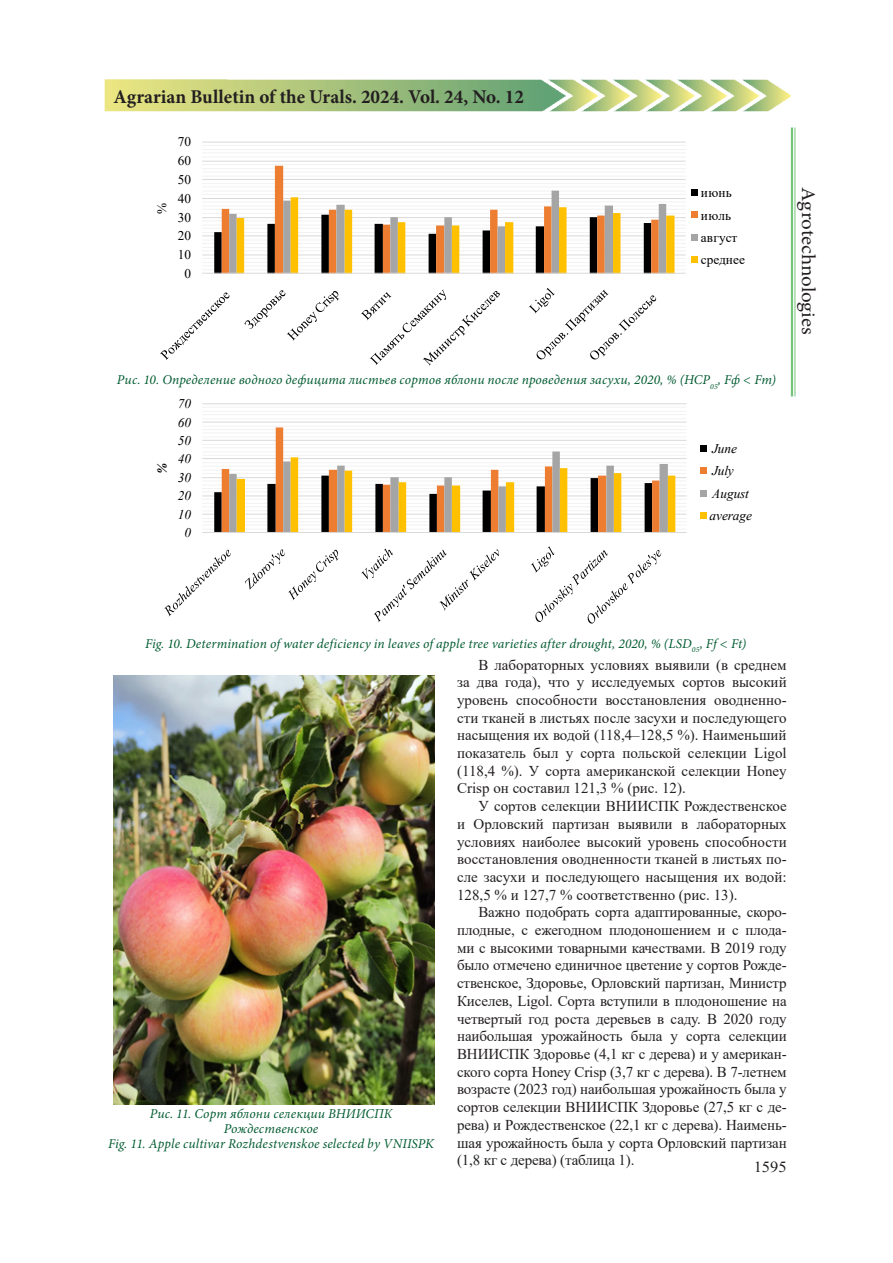
<style>
.page{position:relative;width:893px;height:1263px;background:#fff}
.page>*{position:absolute;margin:0;border:0;box-sizing:border-box;transform-origin:0 0}
.t1{font:700 19.5px "Minion Pro";color:#231f20}
.t2{font:19.5px "Minion Pro";letter-spacing:-.005em;color:#231f20;scale:1.08 1}
.t3{font:15.3px "Times New Roman";color:#231f20;scale:1.08 1}
.t4{font:15px/17.7px "Times New Roman";color:#231f20;text-align:justify}
.t5{font:italic 13.5px/15px "Minion Pro";letter-spacing:.01em;color:#025b30;text-align:center}
.t6{font:13.35px/22.2px "Times New Roman";color:#000}
.t7{font:italic 13.35px/22.2px "Times New Roman";color:#000}
.t8{font:italic 700 13.35px "Times New Roman";color:#000}
</style>
<div class="page">
<hr style="left:791px;top:128px;width:2px;height:268px;background:#40ae49">
<hr style="left:795px;top:128px;width:1px;height:268px;background:#40ae49">
<img style="left:105px;top:79px;width:686px;height:32px">
<hr style="left:202px;top:269px;width:484px;height:1px;background:#f2f2f2">
<hr style="left:202px;top:265px;width:484px;height:1px;background:#f2f2f2">
<hr style="left:202px;top:262px;width:484px;height:1px;background:#f2f2f2">
<hr style="left:202px;top:258px;width:484px;height:1px;background:#f2f2f2">
<hr style="left:202px;top:250px;width:484px;height:1px;background:#f2f2f2">
<hr style="left:202px;top:247px;width:484px;height:1px;background:#f2f2f2">
<hr style="left:202px;top:243px;width:484px;height:1px;background:#f2f2f2">
<hr style="left:202px;top:240px;width:484px;height:1px;background:#f2f2f2">
<hr style="left:202px;top:232px;width:484px;height:1px;background:#f2f2f2">
<hr style="left:202px;top:228px;width:484px;height:1px;background:#f2f2f2">
<hr style="left:202px;top:225px;width:484px;height:1px;background:#f2f2f2">
<hr style="left:202px;top:221px;width:484px;height:1px;background:#f2f2f2">
<hr style="left:202px;top:213px;width:484px;height:1px;background:#f2f2f2">
<hr style="left:202px;top:209px;width:484px;height:1px;background:#f2f2f2">
<hr style="left:202px;top:206px;width:484px;height:1px;background:#f2f2f2">
<hr style="left:202px;top:201px;width:484px;height:1px;background:#f2f2f2">
<hr style="left:202px;top:194px;width:484px;height:1px;background:#f2f2f2">
<hr style="left:202px;top:191px;width:484px;height:1px;background:#f2f2f2">
<hr style="left:202px;top:186px;width:484px;height:1px;background:#f2f2f2">
<hr style="left:202px;top:183px;width:484px;height:1px;background:#f2f2f2">
<hr style="left:202px;top:176px;width:484px;height:1px;background:#f2f2f2">
<hr style="left:202px;top:172px;width:484px;height:1px;background:#f2f2f2">
<hr style="left:202px;top:168px;width:484px;height:1px;background:#f2f2f2">
<hr style="left:202px;top:164px;width:484px;height:1px;background:#f2f2f2">
<hr style="left:202px;top:157px;width:484px;height:1px;background:#f2f2f2">
<hr style="left:202px;top:152px;width:484px;height:1px;background:#f2f2f2">
<hr style="left:202px;top:149px;width:484px;height:1px;background:#f2f2f2">
<hr style="left:202px;top:145px;width:484px;height:1px;background:#f2f2f2">
<hr style="left:202px;top:255px;width:484px;height:1px;background:#d9d9d9">
<hr style="left:202px;top:235px;width:484px;height:1px;background:#d9d9d9">
<hr style="left:202px;top:217px;width:484px;height:1px;background:#d9d9d9">
<hr style="left:202px;top:198px;width:484px;height:1px;background:#d9d9d9">
<hr style="left:202px;top:179px;width:484px;height:1px;background:#d9d9d9">
<hr style="left:202px;top:161px;width:484px;height:1px;background:#d9d9d9">
<hr style="left:202px;top:142px;width:484px;height:1px;background:#d9d9d9">
<svg style="left:274px;top:166px;width:285px;height:25px"></svg>
<svg style="left:214px;top:191px;width:460px;height:82px"></svg>
<hr style="left:202px;top:273px;width:484px;height:1px;background:#d9d9d9">
<svg style="left:160px;top:292px;width:70px;height:68px"></svg>
<svg style="left:244px;top:290px;width:96px;height:51px"></svg>
<svg style="left:361px;top:289px;width:139px;height:77px"></svg>
<svg style="left:528px;top:288px;width:129px;height:72px"></svg>
<div style="left:691px;top:189px;width:7px;height:7px;background:#000"></div>
<div style="left:691px;top:211px;width:7px;height:7px;background:#ed7d31"></div>
<div style="left:691px;top:234px;width:7px;height:6px;background:#a5a5a5"></div>
<div style="left:691px;top:256px;width:7px;height:7px;background:#ffc000"></div>
<hr style="left:202px;top:529px;width:485px;height:1px;background:#f2f2f2">
<hr style="left:202px;top:525px;width:485px;height:1px;background:#f2f2f2">
<hr style="left:202px;top:521px;width:485px;height:1px;background:#f2f2f2">
<hr style="left:202px;top:518px;width:485px;height:1px;background:#f2f2f2">
<hr style="left:202px;top:510px;width:485px;height:1px;background:#f2f2f2">
<hr style="left:202px;top:506px;width:485px;height:1px;background:#f2f2f2">
<hr style="left:202px;top:503px;width:485px;height:1px;background:#f2f2f2">
<hr style="left:202px;top:499px;width:485px;height:1px;background:#f2f2f2">
<hr style="left:202px;top:491px;width:485px;height:1px;background:#f2f2f2">
<hr style="left:202px;top:488px;width:485px;height:1px;background:#f2f2f2">
<hr style="left:202px;top:485px;width:485px;height:1px;background:#f2f2f2">
<hr style="left:202px;top:481px;width:485px;height:1px;background:#f2f2f2">
<hr style="left:202px;top:473px;width:485px;height:1px;background:#f2f2f2">
<hr style="left:202px;top:470px;width:485px;height:1px;background:#f2f2f2">
<hr style="left:202px;top:466px;width:485px;height:1px;background:#f2f2f2">
<hr style="left:202px;top:462px;width:485px;height:1px;background:#f2f2f2">
<hr style="left:202px;top:455px;width:485px;height:1px;background:#f2f2f2">
<hr style="left:202px;top:451px;width:485px;height:1px;background:#f2f2f2">
<hr style="left:202px;top:447px;width:485px;height:1px;background:#f2f2f2">
<hr style="left:202px;top:444px;width:485px;height:1px;background:#f2f2f2">
<hr style="left:202px;top:437px;width:485px;height:1px;background:#f2f2f2">
<hr style="left:202px;top:432px;width:485px;height:1px;background:#f2f2f2">
<hr style="left:202px;top:429px;width:485px;height:1px;background:#f2f2f2">
<hr style="left:202px;top:426px;width:485px;height:1px;background:#f2f2f2">
<hr style="left:202px;top:418px;width:485px;height:1px;background:#f2f2f2">
<hr style="left:202px;top:414px;width:485px;height:1px;background:#f2f2f2">
<hr style="left:202px;top:411px;width:485px;height:1px;background:#f2f2f2">
<hr style="left:202px;top:407px;width:485px;height:1px;background:#f2f2f2">
<hr style="left:202px;top:514px;width:485px;height:1px;background:#d9d9d9">
<hr style="left:202px;top:495px;width:485px;height:1px;background:#d9d9d9">
<hr style="left:202px;top:477px;width:485px;height:1px;background:#d9d9d9">
<hr style="left:202px;top:458px;width:485px;height:1px;background:#d9d9d9">
<hr style="left:202px;top:440px;width:485px;height:1px;background:#d9d9d9">
<hr style="left:202px;top:422px;width:485px;height:1px;background:#d9d9d9">
<hr style="left:202px;top:403px;width:485px;height:1px;background:#d9d9d9">
<svg style="left:275px;top:427px;width:9px;height:24px"></svg>
<svg style="left:214px;top:451px;width:461px;height:81px"></svg>
<hr style="left:202px;top:532px;width:485px;height:1px;background:#d9d9d9">
<svg style="left:164px;top:549px;width:67px;height:67px"></svg>
<svg style="left:245px;top:549px;width:94px;height:52px"></svg>
<svg style="left:361px;top:548px;width:138px;height:75px"></svg>
<svg style="left:531px;top:546px;width:131px;height:78px"></svg>
<div style="left:700px;top:445px;width:7px;height:6px;background:#000"></div>
<div style="left:700px;top:467px;width:7px;height:7px;background:#ed7d31"></div>
<div style="left:700px;top:490px;width:7px;height:6px;background:#a5a5a5"></div>
<div style="left:700px;top:512px;width:7px;height:7px;background:#ffc000"></div>
<img style="left:113px;top:675px;width:322px;height:430px">
<h1 class="t1" style="left:114px;top:83px;width:412px">Agrarian Bulletin of the Urals. 2024. Vol. 24, No. 12</h1>
<p class="t6" style="left:178px;top:130px;width:15px">70</p>
<p class="t6" style="left:178px;top:149px;width:15px">60</p>
<p class="t6" style="left:178px;top:168px;width:15px">50</p>
<p class="t6" style="left:151px;top:214px;width:13px;rotate:-90deg">%</p>
<p class="t6" style="left:701px;top:181px;width:46px">июнь июль август среднее</p>
<p class="t6" style="left:178px;top:187px;width:15px">40</p>
<p class="t6" style="left:178px;top:206px;width:15px">30</p>
<p class="t6" style="left:178px;top:224px;width:15px">20</p>
<p class="t6" style="left:178px;top:243px;width:15px">10</p>
<p class="t6" style="left:184px;top:262px;width:8px">0</p>
<p class="t5" style="left:117px;top:372px;width:660px">Рис. 10. Определение водного дефицита листьев сортов яблони после проведения засухи, 2020, % (НСР<sub>05</sub>, Fф &lt; Fт)</p>
<p class="t7" style="left:178px;top:392px;width:15px">70</p>
<p class="t8" style="left:153px;top:474px;width:13px;rotate:-90deg">%</p>
<p class="t7" style="left:178px;top:411px;width:15px">60</p>
<p class="t7" style="left:178px;top:429px;width:15px">50</p>
<p class="t7" style="left:178px;top:448px;width:15px">40</p>
<p class="t7" style="left:178px;top:466px;width:15px">30</p>
<p class="t7" style="left:178px;top:484px;width:15px">20</p>
<p class="t7" style="left:178px;top:503px;width:15px">10</p>
<p class="t7" style="left:184px;top:521px;width:8px">0</p>
<p class="t7" style="left:710px;top:437px;width:44px">June<br>July<br>August average</p>
<h1 class="t2" style="left:821px;top:187px;width:138px;rotate:90deg">Agrotechnologies</h1>
<p class="t5" style="left:145px;top:636px;width:603px">Fig. 10. Determination of water deficiency in leaves of apple tree varieties after drought, 2020, % (LSD<sub>05</sub>, Ff &lt; Ft)</p>
<p class="t5" style="left:108px;top:1106px;width:327px">Рис. 11. Сорт яблони селекции ВНИИСПК<br>Рождественское<br>Fig. 11. Apple cultivar Rozhdestvenskoe selected by VNIISPK</p>
<p class="t4" style="left:457px;top:655px;width:331px;text-indent:21px">В лабораторных условиях выявили (в среднем за два года), что у исследуемых сортов высокий уровень способности восстановления оводненно&shy;сти тканей в листьях после засухи и последующего насыщения их водой (118,4–128,5 %). Наименьший показатель был у сорта польской селекции Ligol (118,4 %). У сорта американской селекции Honey Crisp он составил 121,3 % (рис. 12).</p>
<p class="t4" style="left:457px;top:797px;width:331px;text-indent:21px">У сортов селекции ВНИИСПК Рождественское и Орловский партизан выявили в лабораторных условиях наиболее высокий уровень способности восстановления оводненности тканей в листьях по&shy;сле засухи и последующего насыщения их водой:<br>128,5 % и 127,7 % соответственно (рис. 13).</p>
<p class="t4" style="left:457px;top:903px;width:331px;text-indent:21px">Важно подобрать сорта адаптированные, скоро&shy;плодные, с ежегодном плодоношением и с плода&shy;ми с высокими товарными качествами. В 2019 году было отмечено единичное цветение у сортов Рожде&shy;ственское, Здоровье, Орловский партизан, Министр Киселев, Ligol. Сорта вступили в плодоношение на четвертый год роста деревьев в саду. В 2020 году наибольшая урожайность была у сорта селекции ВНИИСПК Здоровье (4,1 кг с дерева) и у американ&shy;ского сорта Honey Crisp (3,7 кг с дерева). В 7-летнем возрасте (2023 год) наибольшая урожайность была у сортов селекции ВНИИСПК Здоровье (27,5 кг с де&shy;рева) и Рождественское (22,1 кг с дерева). Наимень&shy;шая урожайность была у сорта Орловский партизан (1,8 кг с дерева) (таблица 1).</p>
<p class="t3" style="left:754px;top:1156px;width:32px">1595</p>
</div>
